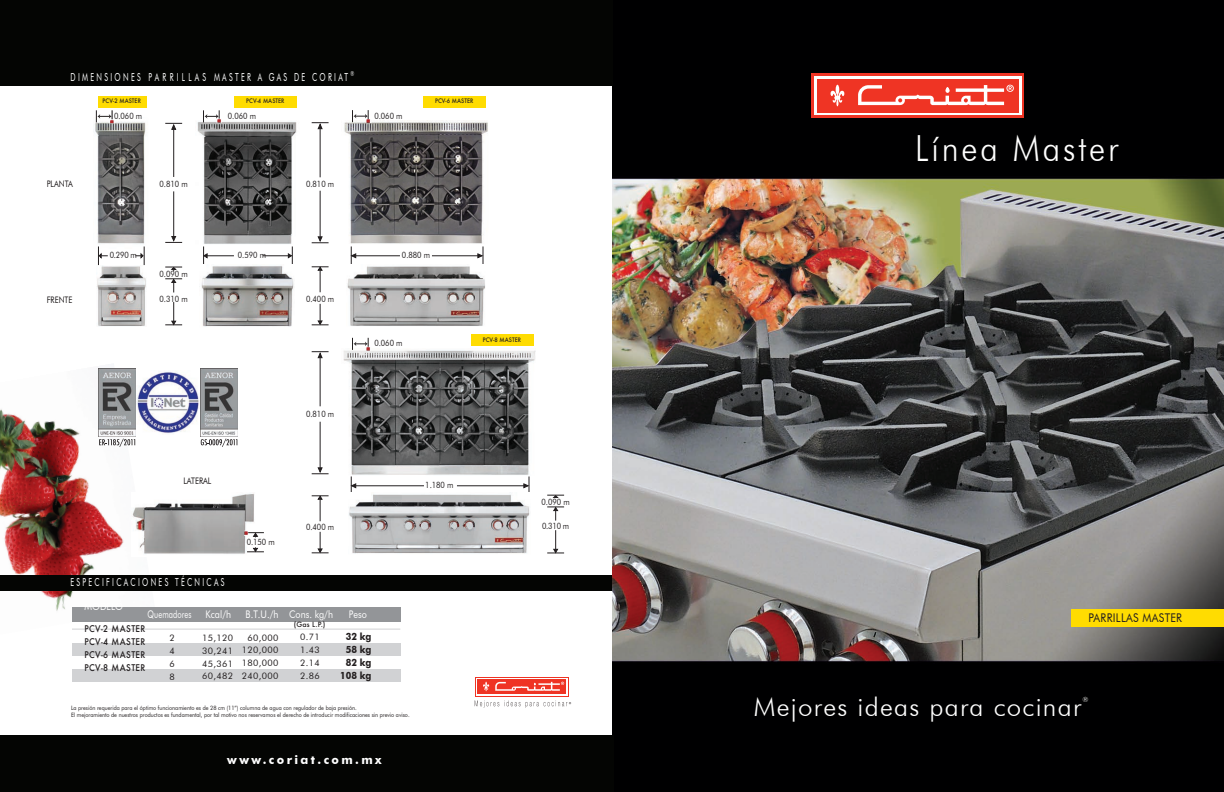
<style>
.page{position:relative;width:1224px;height:792px;background:#fff}
.page>*{position:absolute;margin:0;border:0;box-sizing:border-box;transform-origin:0 0}
.t1{font:300 36px "Futura BT";letter-spacing:.085em;color:#fff;scale:.9 1}
.t2{font:300 25.9px "Futura BT";letter-spacing:.05em;color:#fff}
.t3{font:700 12px "Futura BT";letter-spacing:.2em;color:#fff}
.t4{font:12px "Futura BT";letter-spacing:.025em;color:#231f20;scale:.9 1}
.t5{font:11px "Futura BT";letter-spacing:.325em;color:#fff;scale:.65 1}
.t6{font:10.5px "Futura BT";letter-spacing:.01em;color:#fff;scale:.86 1}
.t7{font:10.5px "Futura BT";letter-spacing:.01em;color:#fff;scale:.71 1}
.t8{font:700 10px/13px "Futura BT";color:#231f20;text-align:center;scale:.9 1}
.t9{font:10px "Futura BT";color:#fff;scale:.9 1}
.t10{font:9px/13px "Futura BT";letter-spacing:.04em;color:#231f20;text-align:justify}
.t11{font:500 9px/13px "Futura";letter-spacing:.05em;color:#231f20;text-align:justify;scale:.9 1}
.t12{font:9px "Futura BT";letter-spacing:.04em;color:#231f20;scale:.85 1}
.t13{font:9px "Futura BT";color:#211d1e;scale:.85 1}
.t14{font:8.7px "Futura BT";color:#231f20;scale:.85 1}
.t15{font:300 7.2px "Futura BT";color:#fff}
.t16{font:500 7px "Futura";color:#231f20}
.t17{font:6px/7.2px "Futura BT";color:#211d1e;scale:.9 1}
.t18{font:500 6px "Futura";letter-spacing:.01em;color:#231f20;scale:.9 1}
</style>
<div class="page">
<img style="left:343px;top:350px;width:192px;height:125px">
<img style="left:95px;top:118px;width:51px;height:126px">
<img style="left:0;top:364px;width:155px;height:265px">
<div style="left:0;top:575px;width:617px;height:16px;background:#040503"></div>
<div style="left:477px;top:679px;width:89px;height:15px;background:#ef3424"></div>
<svg style="left:483px;top:682px;width:6px;height:9px"></svg>
<svg style="left:495px;top:682px;width:69px;height:9px"></svg>
<svg style="left:475px;top:700px;width:96px;height:8px"></svg>
<div style="left:72px;top:643px;width:328px;height:39px;background:#d1d2d4"></div>
<div style="left:65px;top:657px;width:335px;height:12px;background:#fff"></div>
<div style="left:72px;top:607px;width:328px;height:14px;background:#939598"></div>
<hr style="left:72px;top:629px;width:328px;height:1px;background:#d1d2d4">
<img style="left:612px;top:0;width:612px;height:792px">
<div style="left:811px;top:74px;width:213px;height:44px;background:#ef3424"></div>
<div style="left:814px;top:76px;width:208px;height:39px;background:#fff"></div>
<div style="left:817px;top:79px;width:201px;height:34px;background:#ef3424"></div>
<svg style="left:831px;top:85px;width:13px;height:21px"></svg>
<svg style="left:858px;top:85px;width:156px;height:20px"></svg>
<div style="left:0;top:0;width:613px;height:85px;background:#040503"></div>
<div style="left:0;top:735px;width:613px;height:57px;background:#040503"></div>
<div style="left:1071px;top:610px;width:153px;height:17px;background:#ffdc01"></div>
<img style="left:197px;top:122px;width:100px;height:122px">
<img style="left:97px;top:266px;width:49px;height:60px">
<img style="left:344px;top:120px;width:144px;height:124px">
<svg style="left:203px;top:246px;width:31px;height:18px"></svg>
<svg style="left:263px;top:246px;width:30px;height:18px"></svg>
<svg style="left:98px;top:246px;width:10px;height:19px"></svg>
<svg style="left:135px;top:246px;width:10px;height:19px"></svg>
<svg style="left:165px;top:123px;width:17px;height:7px"></svg>
<hr style="left:173px;top:129px;width:1px;height:48px;background:#231f20">
<svg style="left:165px;top:236px;width:17px;height:7px"></svg>
<hr style="left:173px;top:191px;width:1px;height:46px;background:#231f20">
<svg style="left:312px;top:122px;width:17px;height:7px"></svg>
<hr style="left:320px;top:128px;width:1px;height:49px;background:#231f20">
<svg style="left:312px;top:236px;width:17px;height:8px"></svg>
<hr style="left:320px;top:191px;width:1px;height:46px;background:#231f20">
<hr style="left:432px;top:256px;width:46px;height:1px;background:#231f20">
<hr style="left:355px;top:256px;width:45px;height:1px;background:#231f20">
<svg style="left:350px;top:246px;width:6px;height:18px"></svg>
<svg style="left:477px;top:246px;width:7px;height:18px"></svg>
<svg style="left:165px;top:302px;width:17px;height:24px"></svg>
<svg style="left:165px;top:279px;width:17px;height:13px"></svg>
<svg style="left:165px;top:267px;width:17px;height:4px"></svg>
<svg style="left:312px;top:266px;width:17px;height:26px"></svg>
<svg style="left:312px;top:304px;width:17px;height:22px"></svg>
<svg style="left:312px;top:351px;width:17px;height:7px"></svg>
<hr style="left:320px;top:357px;width:1px;height:49px;background:#231f20">
<svg style="left:312px;top:467px;width:17px;height:8px"></svg>
<hr style="left:320px;top:422px;width:1px;height:46px;background:#231f20">
<hr style="left:457px;top:486px;width:67px;height:1px;background:#231f20">
<hr style="left:355px;top:486px;width:69px;height:1px;background:#231f20">
<svg style="left:350px;top:476px;width:6px;height:16px"></svg>
<svg style="left:523px;top:476px;width:7px;height:16px"></svg>
<svg style="left:312px;top:495px;width:17px;height:26px"></svg>
<svg style="left:312px;top:532px;width:17px;height:22px"></svg>
<svg style="left:352px;top:110px;width:19px;height:13px"></svg>
<img style="left:201px;top:266px;width:93px;height:61px">
<div style="left:98px;top:96px;width:48px;height:11px;background:#ffdc01"></div>
<div style="left:235px;top:96px;width:62px;height:11px;background:#ffdc01"></div>
<div style="left:424px;top:96px;width:62px;height:11px;background:#ffdc01"></div>
<img style="left:347px;top:266px;width:138px;height:60px">
<svg style="left:203px;top:110px;width:19px;height:13px"></svg>
<svg style="left:96px;top:110px;width:19px;height:13px"></svg>
<img style="left:131px;top:492px;width:123px;height:64px">
<svg style="left:247px;top:547px;width:17px;height:6px"></svg>
<svg style="left:244px;top:531px;width:20px;height:6px"></svg>
<img style="left:349px;top:494px;width:181px;height:60px">
<svg style="left:547px;top:530px;width:17px;height:24px"></svg>
<svg style="left:547px;top:507px;width:17px;height:14px"></svg>
<svg style="left:547px;top:495px;width:17px;height:3px"></svg>
<div style="left:471px;top:334px;width:63px;height:11px;background:#ffdc01"></div>
<svg style="left:352px;top:338px;width:19px;height:13px"></svg>
<svg style="left:99px;top:439px;width:36px;height:8px"></svg>
<svg style="left:201px;top:439px;width:36px;height:8px"></svg>
<img style="left:136px;top:370px;width:65px;height:64px">
<img style="left:99px;top:368px;width:37px;height:68px">
<img style="left:201px;top:368px;width:37px;height:68px">
<h3 class="t5" style="left:71px;top:70px;width:438px">DIMENSIONES PARRILLAS MASTER A GAS DE CORIAT <sup>®</sup></h3>
<h3 class="t12" style="left:47px;top:178px;width:32px">PLANTA</h3>
<p class="t18" style="left:103px;top:97px;width:44px">PCV-2 MASTER</p>
<p class="t18" style="left:246px;top:97px;width:44px">PCV-4 MASTER</p>
<p class="t18" style="left:435px;top:97px;width:44px">PCV-6 MASTER</p>
<h3 class="t14" style="left:114px;top:111px;width:35px">0.060 m</h3>
<h3 class="t14" style="left:228px;top:110px;width:35px">0.060 m</h3>
<h3 class="t14" style="left:374px;top:110px;width:35px">0.060 m</h3>
<h3 class="t14" style="left:160px;top:179px;width:35px">0.810 m</h3>
<h3 class="t14" style="left:306px;top:179px;width:35px">0.810 m</h3>
<h3 class="t12" style="left:47px;top:295px;width:32px">FRENTE</h3>
<h3 class="t14" style="left:110px;top:250px;width:33px">0.290 m</h3>
<h3 class="t14" style="left:238px;top:250px;width:35px">0.590 m</h3>
<h3 class="t14" style="left:160px;top:269px;width:35px">0.090 m</h3>
<h3 class="t14" style="left:160px;top:293px;width:35px">0.310 m</h3>
<h3 class="t14" style="left:306px;top:293px;width:35px">0.400 m</h3>
<h3 class="t13" style="left:184px;top:476px;width:34px">LATERAL</h3>
<h3 class="t5" style="left:71px;top:576px;width:239px">ESPECIFICACIONES TÉCNICAS</h3>
<h3 class="t14" style="left:247px;top:536px;width:34px">0.150 m</h3>
<h3 class="t14" style="left:306px;top:409px;width:35px">0.810 m</h3>
<h3 class="t14" style="left:306px;top:521px;width:35px">0.400 m</h3>
<h3 class="t14" style="left:402px;top:250px;width:35px">0.880 m</h3>
<h3 class="t14" style="left:374px;top:338px;width:35px">0.060 m</h3>
<h3 class="t14" style="left:425px;top:480px;width:35px">1.180 m</h3>
<h3 class="t9" style="left:85px;top:600px;width:44px">MODELO</h3>
<h3 class="t7" style="left:148px;top:608px;width:63px">Quemadores</h3>
<h3 class="t6" style="left:205px;top:608px;width:32px">Kcal/h</h3>
<h3 class="t6" style="left:246px;top:608px;width:103px">B.T.U./h Cons. kg/h</h3>
<h3 class="t6" style="left:349px;top:608px;width:22px">Peso</h3>
<p class="t16" style="left:294px;top:620px;width:33px">(Gas L.P.)</p>
<h3 class="t11" style="left:84px;top:622px;width:69px">PCV-2 MASTER PCV-4 MASTER PCV-6 MASTER PCV-8 MASTER</h3>
<h3 class="t10" style="left:169px;top:631px;width:7px">2<br>4<br>6<br>8</h3>
<h3 class="t8" style="left:340px;top:630px;width:36px">32 kg<br>58 kg<br>82 kg<br>108 kg</h3>
<h3 class="t10" style="left:202px;top:631px;width:32px">15,120<br>30,241<br>45,361<br>60,482</h3>
<h3 class="t10" style="left:242px;top:631px;width:38px;text-indent:6px">60,000<br>120,000<br>180,000<br>240,000</h3>
<h3 class="t10" style="left:300px;top:631px;width:21px">0.71<br>1.43<br>2.14<br>2.86</h3>
<p class="t17" style="left:71px;top:704px;width:378px">La presión requerida para el óptimo funcionamiento es de 28 cm (11”) columna de agua con regulador de baja presión.<br>El mejoramiento de nuestros productos es fundamental, por tal motivo nos reservamos el derecho de introducir modificaciones sin previo aviso.</p>
<h3 class="t3" style="left:227px;top:753px;width:156px">www.coriat.com.mx</h3>
<p class="t18" style="left:483px;top:335px;width:44px">PCV-8 MASTER</p>
<h3 class="t14" style="left:542px;top:497px;width:35px">0.090 m</h3>
<h3 class="t14" style="left:542px;top:520px;width:33px">0.310 m</h3>
<h1 class="t1" style="left:915px;top:126px;width:227px">Línea Master</h1>
<h3 class="t4" style="left:1088px;top:611px;width:106px">PARRILLAS MASTER</h3>
<h2 class="t2" style="left:754px;top:691px;width:329px">Mejores ideas para cocinar</h2>
<p class="t15" style="left:1083px;top:695px;width:7px">®</p>
</div>
